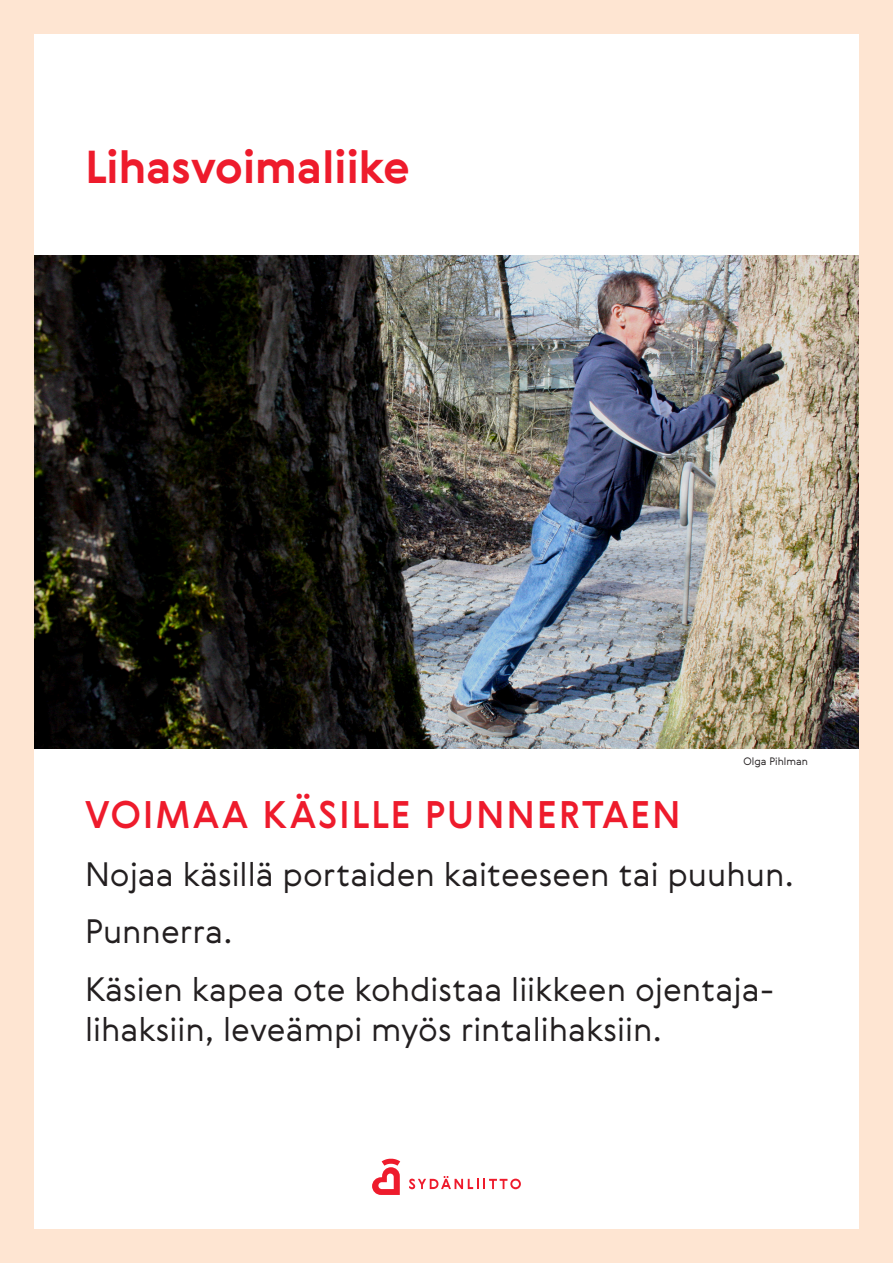
<style>
.page{position:relative;width:893px;height:1263px;background:#fee5d2}
.page>*{position:absolute;margin:0;border:0;box-sizing:border-box;transform-origin:0 0}
.otsikot{font:700 45px "Gerbera";letter-spacing:-.01em;color:#ee1b2c}
.leipis{font:500 37.5px "Gerbera";letter-spacing:.05em;color:#ee1b2c}
.leipis-2{font:300 33px/40.5px "Gerbera";color:#231f20}
.leipis-3{font:300 10.5px "Gerbera";color:#231f20}
</style>
<div class="page">
<div style="left:34px;top:34px;width:825px;height:1195px;background:#fff"></div>
<svg style="left:372px;top:1158px;width:28px;height:37px"></svg>
<svg style="left:409px;top:1176px;width:112px;height:13px"></svg>
<img style="left:34px;top:255px;width:825px;height:493px">
<p class="otsikot" style="left:85px;top:137px;width:327px">Lihasvoimaliike</p>
<p class="leipis-3" style="left:744px;top:754px;width:66px">Olga Pihlman</p>
<p class="leipis" style="left:85px;top:789px;width:597px">VOIMAA KÄSILLE PUNNERTAEN</p>
<p class="leipis-2" style="left:85px;top:853px;width:711px">Nojaa käsillä portaiden kaiteeseen tai puuhun.</p>
<p class="leipis-2" style="left:85px;top:910px;width:149px">Punnerra.</p>
<p class="leipis-2" style="left:85px;top:968px;width:686px">Käsien kapea ote kohdistaa liikkeen ojentaja&shy;lihaksiin, leveämpi myös rintalihaksiin.</p>
</div>
